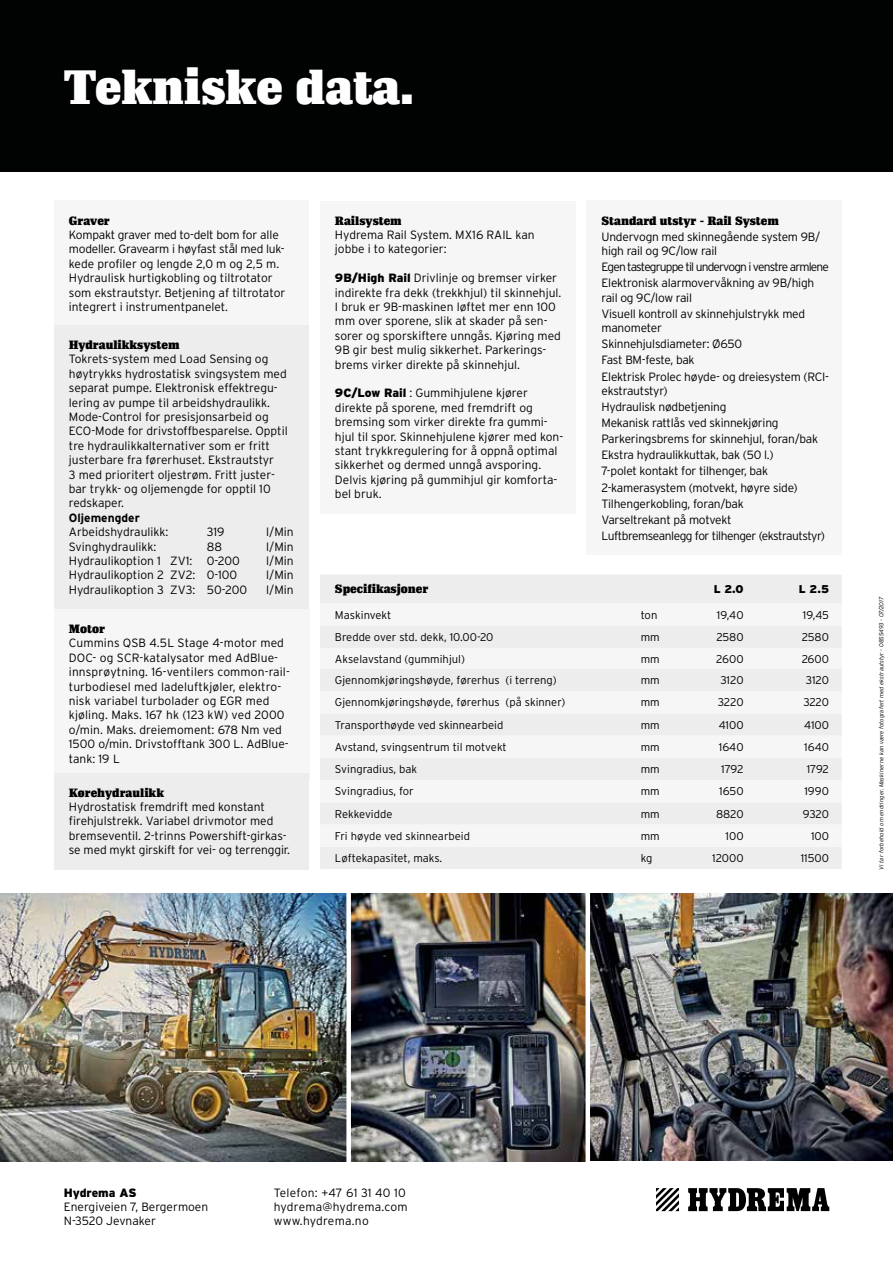
<style>
.page{position:relative;width:893px;height:1263px;background:#fff}
.page>*{position:absolute;margin:0;border:0;box-sizing:border-box;transform-origin:0 0}
.t1{font:48px "Impacto";color:#fff}
.t2{font:300 12px/14.4px "Interstate";color:#000}
.t3{font:300 12px/16px "Interstate";letter-spacing:-.02em;color:#000}
.t4{font:12px "Impacto";color:#000}
.t5{font:300 12px/16px "Interstate";letter-spacing:-.07em;color:#000}
.t6{font:300 12px/14.4px "Interstate";letter-spacing:.02em;color:#000}
.t7{font:700 12px "Interstate";color:#000}
.t8{font:900 12px "Interstate";color:#000}
.t9{font:300 11.25px "Interstate";color:#000}
.t10{font:900 11.25px "Interstate";color:#000}
.t11{font:italic 300 6px "Interstate";color:#000}
.s1{font-weight:900}
</style>
<div class="page">
<img style="left:0;top:893px;width:346px;height:268px">
<div style="left:320px;top:575px;width:522px;height:294px;background:#ededed"></div>
<svg style="left:320px;top:603px;width:522px;height:244px;fill:#f6f6f7"></svg>
<div style="left:0;top:0;width:893px;height:172px;background:#010302"></div>
<div style="left:320px;top:201px;width:256px;height:313px;background:#f6f6f7"></div>
<div style="left:587px;top:201px;width:255px;height:354px;background:#f6f6f7"></div>
<svg style="left:656px;top:1188px;width:23px;height:23px"></svg>
<svg style="left:688px;top:1188px;width:141px;height:23px"></svg>
<div style="left:54px;top:201px;width:255px;height:126px;background:#f6f6f7"></div>
<div style="left:54px;top:325px;width:255px;height:285px;background:#ededed"></div>
<div style="left:54px;top:609px;width:255px;height:170px;background:#f6f6f7"></div>
<div style="left:54px;top:773px;width:255px;height:97px;background:#ededed"></div>
<img style="left:351px;top:893px;width:542px;height:268px">
<div style="left:585px;top:882px;width:5px;height:289px;background:#fff"></div>
<h1 class="t1" style="left:64px;top:54px;width:352px">Tekniske data.</h1>
<p class="t4" style="left:69px;top:212px;width:42px">Graver</p>
<p class="t2" style="left:69px;top:227px;width:218px">Kompakt graver med to-delt bom for alle modeller. Gravearm i høyfast stål med luk&shy;kede profiler og lengde 2,0 m og 2,5 m.<br>Hydraulisk hurtigkobling og tiltrotator som ekstrautstyr. Betjening af tiltrotator integrert i instrumentpanelet.</p>
<p class="t4" style="left:69px;top:337px;width:112px">Hydraulikksystem</p>
<p class="t2" style="left:69px;top:352px;width:220px">Tokrets-system med Load Sensing og høytrykks hydrostatisk svingsystem med separat pumpe. Elektronisk effektregu&shy;lering av pumpe til arbeidshydraulikk.<br>Mode-Control for presisjonsarbeid og ECO-Mode for drivstoffbesparelse. Opptil tre hydraulikkalternativer som er fritt justerbare fra førerhuset. Ekstrautstyr<br>3 med prioritert oljestrøm. Fritt juster&shy;bar trykk- og oljemengde for opptil 10 redskaper.</p>
<p class="t7" style="left:69px;top:511px;width:72px">Oljemengder</p>
<p class="t2" style="left:69px;top:525px;width:101px">Arbeidshydraulikk:</p>
<p class="t2" style="left:207px;top:525px;width:19px">319</p>
<p class="t2" style="left:266px;top:525px;width:29px">l/Min</p>
<p class="t2" style="left:69px;top:539px;width:89px">Svinghydraulikk:</p>
<p class="t2" style="left:207px;top:539px;width:17px">88</p>
<p class="t2" style="left:266px;top:539px;width:29px">l/Min</p>
<p class="t2" style="left:69px;top:553px;width:172px">Hydraulikoption 1 ZV1: 0-200</p>
<p class="t2" style="left:266px;top:553px;width:29px">l/Min</p>
<p class="t2" style="left:69px;top:568px;width:170px">Hydraulikoption 2 ZV2: 0-100</p>
<p class="t2" style="left:266px;top:568px;width:29px">l/Min</p>
<p class="t2" style="left:69px;top:582px;width:180px">Hydraulikoption 3 ZV3: 50-200</p>
<p class="t2" style="left:266px;top:582px;width:29px">l/Min</p>
<p class="t4" style="left:69px;top:621px;width:38px">Motor</p>
<p class="t2" style="left:69px;top:636px;width:223px">Cummins QSB 4.5L Stage 4-motor med DOC- og SCR-katalysator med AdBlue&shy;innsprøytning. 16-ventilers common-rail&shy;turbodiesel med ladeluftkjøler, elektro&shy;nisk variabel turbolader og EGR med kjøling. Maks. 167 hk (123 kW) ved 2000 o/min. Maks. dreiemoment: 678 Nm ved 1500 o/min. Drivstofftank 300 L. AdBlue&shy;tank: 19 L</p>
<p class="t4" style="left:69px;top:784px;width:97px">Kørehydraulikk</p>
<p class="t2" style="left:69px;top:799px;width:223px">Hydrostatisk fremdrift med konstant firehjulstrekk. Variabel drivmotor med bremseventil. 2-trinns Powershift-girkas&shy;se med mykt girskift for vei- og terrenggir.</p>
<p class="t4" style="left:335px;top:212px;width:68px">Railsystem</p>
<p class="t2" style="left:335px;top:227px;width:201px">Hydrema Rail System. MX16 RAIL kan jobbe i to kategorier:</p>
<p class="t2" style="left:335px;top:271px;width:228px"><span class="s1">9B/High Rail</span> Drivlinje og bremser virker indirekte fra dekk (trekkhjul) til skinnehjul.<br>I bruk er 9B-maskinen løftet mer enn 100 mm over sporene, slik at skader på sen&shy;sorer og sporskiftere unngås. Kjøring med 9B gir best mulig sikkerhet. Parkerings&shy;brems virker direkte på skinnehjul.</p>
<p class="t2" style="left:335px;top:386px;width:230px"><span class="s1">9C/Low Rail</span> : Gummihjulene kjører direkte på sporene, med fremdrift og bremsing som virker direkte fra gummi&shy;hjul til spor. Skinnehjulene kjører med kon&shy;stant trykkregulering for å oppnå optimal sikkerhet og dermed unngå avsporing.<br>Delvis kjøring på gummihjul gir komforta&shy;bel bruk.</p>
<p class="t4" style="left:601px;top:212px;width:179px">Standard utstyr - Rail System</p>
<p class="t3" style="left:601px;top:229px;width:220px;line-height:14.4px">Undervogn med skinnegående system 9B/ high rail og 9C/low rail</p>
<p class="t5" style="left:601px;top:259px;width:229px">Egen tastegruppe til undervogn i venstre armlene<br>Elektronisk alarmovervåkning av 9B/high</p>
<p class="t3" style="left:601px;top:289px;width:205px">rail og 9C/low rail<br>Visuell kontroll av skinnehjulstrykk med</p>
<p class="t3" style="left:601px;top:320px;width:229px">manometer<br>Skinnehjulsdiameter: Ø650<br>Fast BM-feste, bak<br>Elektrisk Prolec høyde- og dreiesystem (RCI-</p>
<p class="t3" style="left:601px;top:383px;width:225px">ekstrautstyr)<br>Hydraulisk nødbetjening<br>Mekanisk rattlås ved skinnekjøring Parkeringsbrems for skinnehjul, foran/bak Ekstra hydraulikkuttak, bak (50 l.)<br>7-polet kontakt for tilhenger, bak 2-kamerasystem (motvekt, høyre side)<br>Tilhengerkobling, foran/bak<br>Varseltrekant på motvekt Luftbremseanlegg for tilhenger (ekstrautstyr)</p>
<p class="t4" style="left:335px;top:581px;width:95px">Specifikasjoner</p>
<p class="t10" style="left:714px;top:583px;width:31px">L 2.0</p>
<p class="t10" style="left:799px;top:583px;width:32px">L 2.5</p>
<p class="t9" style="left:335px;top:608px;width:58px">Maskinvekt</p>
<p class="t9" style="left:641px;top:608px;width:18px">ton</p>
<p class="t9" style="left:717px;top:608px;width:28px">19,40</p>
<p class="t9" style="left:803px;top:608px;width:28px">19,45</p>
<p class="t9" style="left:335px;top:631px;width:160px">Bredde over std. dekk, 10.00-20</p>
<p class="t9" style="left:641px;top:631px;width:21px">mm</p>
<p class="t9" style="left:716px;top:631px;width:29px">2580</p>
<p class="t9" style="left:802px;top:631px;width:29px">2580</p>
<p class="t9" style="left:335px;top:652px;width:131px">Akselavstand (gummihjul)</p>
<p class="t9" style="left:641px;top:652px;width:21px">mm</p>
<p class="t9" style="left:716px;top:652px;width:29px">2600</p>
<p class="t9" style="left:802px;top:652px;width:29px">2600</p>
<p class="t9" style="left:335px;top:674px;width:223px">Gjennomkjøringshøyde, førerhus (i terreng)</p>
<p class="t9" style="left:641px;top:674px;width:21px">mm</p>
<p class="t9" style="left:720px;top:674px;width:25px">3120</p>
<p class="t9" style="left:806px;top:674px;width:25px">3120</p>
<p class="t9" style="left:335px;top:696px;width:232px">Gjennomkjøringshøyde, førerhus (på skinner)</p>
<p class="t9" style="left:641px;top:696px;width:21px">mm</p>
<p class="t9" style="left:718px;top:696px;width:27px">3220</p>
<p class="t9" style="left:803px;top:696px;width:27px">3220</p>
<p class="t9" style="left:335px;top:718px;width:170px">Transporthøyde ved skinnearbeid</p>
<p class="t9" style="left:641px;top:718px;width:21px">mm</p>
<p class="t9" style="left:719px;top:718px;width:26px">4100</p>
<p class="t9" style="left:804px;top:718px;width:26px">4100</p>
<p class="t9" style="left:335px;top:740px;width:173px">Avstand, svingsentrum til motvekt</p>
<p class="t9" style="left:641px;top:740px;width:21px">mm</p>
<p class="t9" style="left:719px;top:740px;width:26px">1640</p>
<p class="t9" style="left:804px;top:740px;width:26px">1640</p>
<p class="t9" style="left:335px;top:763px;width:84px">Svingradius, bak</p>
<p class="t9" style="left:641px;top:763px;width:21px">mm</p>
<p class="t9" style="left:721px;top:763px;width:24px">1792</p>
<p class="t9" style="left:807px;top:763px;width:24px">1792</p>
<p class="t9" style="left:335px;top:785px;width:80px">Svingradius, for</p>
<p class="t9" style="left:641px;top:785px;width:21px">mm</p>
<p class="t9" style="left:719px;top:785px;width:26px">1650</p>
<p class="t9" style="left:804px;top:785px;width:26px">1990</p>
<p class="t9" style="left:335px;top:807px;width:59px">Rekkevidde</p>
<p class="t9" style="left:641px;top:807px;width:21px">mm</p>
<p class="t9" style="left:716px;top:807px;width:29px">8820</p>
<p class="t9" style="left:803px;top:807px;width:28px">9320</p>
<p class="t9" style="left:335px;top:829px;width:137px">Fri høyde ved skinnearbeid</p>
<p class="t9" style="left:641px;top:829px;width:21px">mm</p>
<p class="t9" style="left:726px;top:829px;width:19px">100</p>
<p class="t9" style="left:811px;top:829px;width:19px">100</p>
<p class="t9" style="left:335px;top:852px;width:109px">Løftekapasitet, maks.</p>
<p class="t9" style="left:641px;top:852px;width:13px">kg</p>
<p class="t9" style="left:712px;top:852px;width:33px">12000</p>
<p class="t9" style="left:801px;top:852px;width:30px">11500</p>
<p class="t11" style="left:878px;top:870px;width:274px;rotate:-90deg">Vi tar forbehold om endringer. Maskinerne kan være fotografert med ekstrautstyr - 0855493 - 07/2017</p>
<p class="t8" style="left:64px;top:1185px;width:74px">Hydrema AS</p>
<p class="t2" style="left:64px;top:1199px;width:146px">Energiveien 7, Bergermoen<br>N-3520 Jevnaker</p>
<p class="t6" style="left:274px;top:1185px;width:135px">Telefon: +47 61 31 40 10 hydrema@hydrema.com www.hydrema.no</p>
</div>
